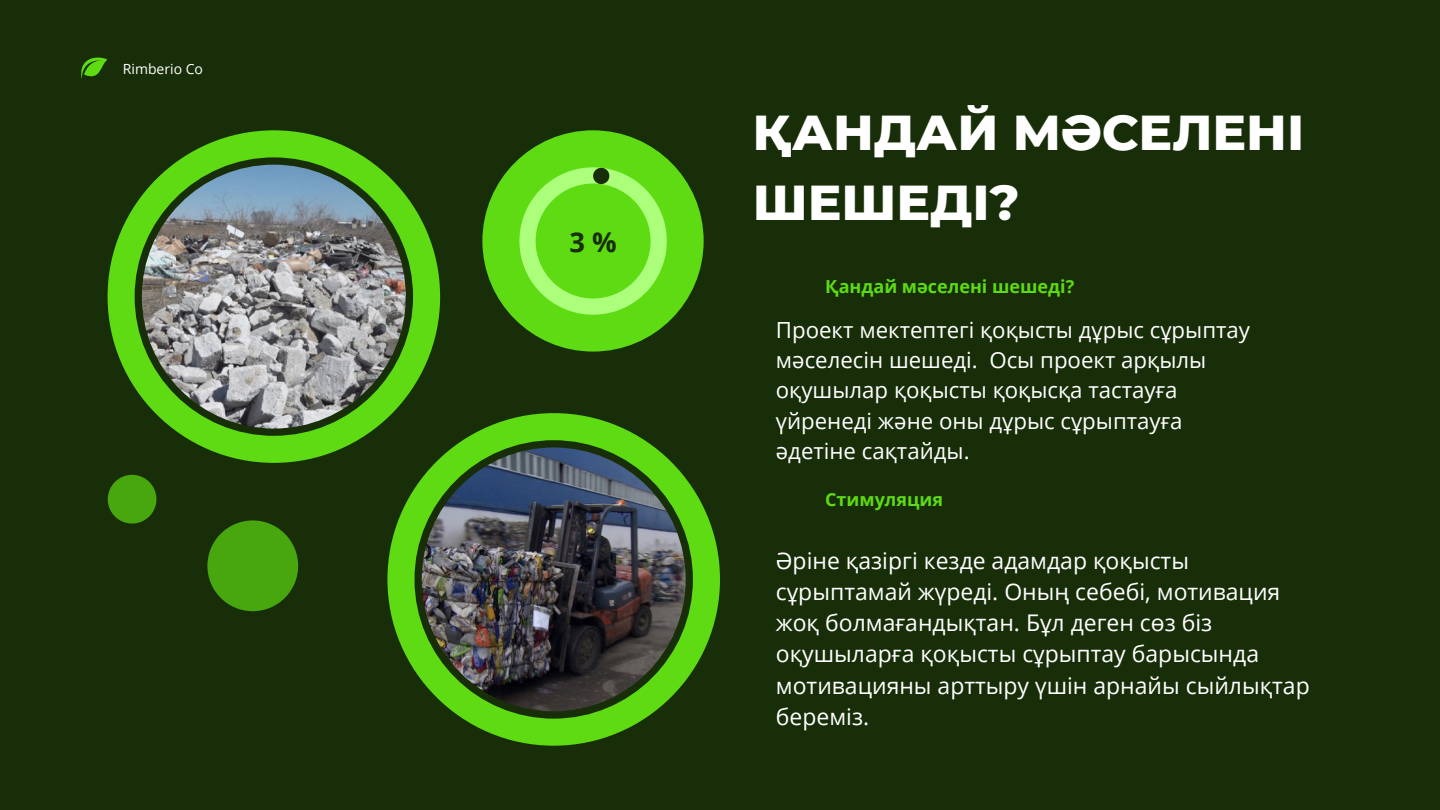
<style>
.page{position:relative;width:1440px;height:810px;background:#172e08}
.page>*{position:absolute;margin:0;border:0;box-sizing:border-box;transform-origin:0 0}
.t1{font:800 50px/69.8px "Montserrat";color:#fff}
.t2{font:700 27.3px "Open Sans";color:#172e08}
.t3{font:23px/31.2px "Open Sans";color:#fff}
.t4{font:22.2px/30.2px "Open Sans";color:#fff}
.t5{font:700 18px "Open Sans";color:#5edb12}
.t6{font:14px "Open Sans";color:#fff}
</style>
<div class="page">
<svg style="left:81px;top:57px;width:26px;height:22px"></svg>
<svg style="left:108px;top:130px;width:332px;height:333px"></svg>
<img style="left:387px;top:413px;width:333px;height:333px">
<div style="left:482px;top:130px;width:222px;height:222px;background:#5edb12;border-radius:50%"></div>
<svg style="left:519px;top:167px;width:148px;height:148px"></svg>
<div style="left:108px;top:475px;width:48px;height:49px;background:#48a60e;border-radius:50%"></div>
<div style="left:207px;top:520px;width:91px;height:91px;background:#48a60e;border-radius:50%"></div>
<p class="t6" style="left:123px;top:59px;width:82px">Rimberio Co</p>
<p class="t2" style="left:569px;top:222px;width:49px">3 %</p>
<p class="t1" style="left:753px;top:97px;width:553px">ҚАНДАЙ МӘСЕЛЕНІ<br>ШЕШЕДІ?</p>
<p class="t5" style="left:825px;top:274px;width:251px">Қандай мәселені шешеді?</p>
<p class="t4" style="left:776px;top:314px;width:476px">Проект мектептегі қоқысты дұрыс сұрыптау мәселесін шешеді. Осы проект арқылы оқушылар қоқысты қоқысқа тастауға үйренеді және оны дұрыс сұрыптауға әдетіне сақтайды.</p>
<p class="t5" style="left:825px;top:487px;width:120px">Стимуляция</p>
<p class="t3" style="left:776px;top:544px;width:535px">Әріне қазіргі кезде адамдар қоқысты сұрыптамай жүреді. Оның себебі, мотивация жоқ болмағандықтан. Бұл деген сөз біз оқушыларға қоқысты сұрыптау барысында мотивацияны арттыру үшін арнайы сыйлықтар береміз.</p>
</div>
